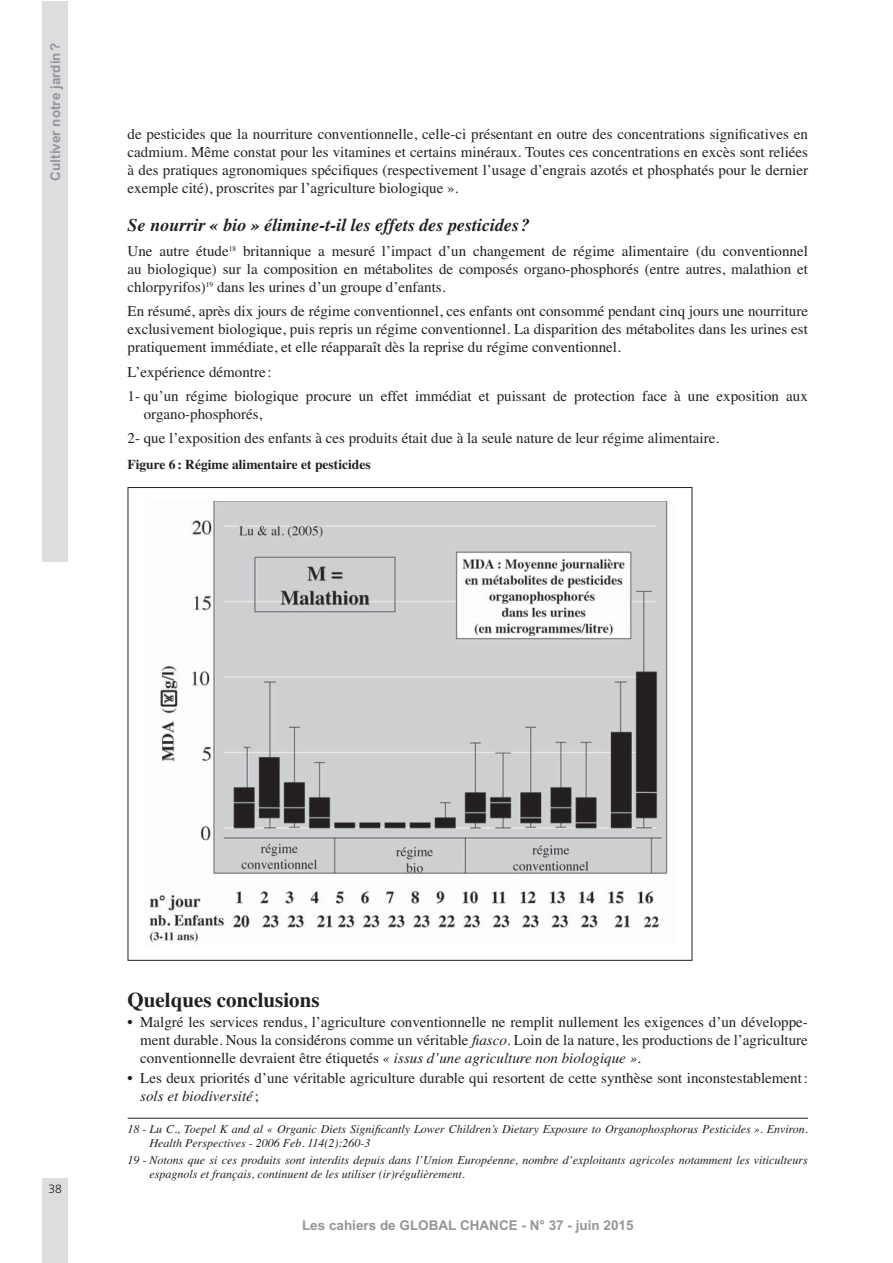
<style>
.page{position:relative;width:893px;height:1263px;background:#fff}
.page>*{position:absolute;margin:0;border:0;box-sizing:border-box;transform-origin:0 0}
.t1{font:700 21px "Times";color:#231f20}
.t2{font:italic 700 18px "Times";color:#231f20}
.t3{font:15px/18px "Times";color:#231f20;text-align:justify}
.t4{font:700 13.5px "Arial";color:#939598}
.t5{font:700 13.5px "Times";color:#231f20}
.t6{font:italic 12px/14.4px "Times";color:#231f20}
.t7{font:300 12px "Frutiger";color:#231f20}
.s1{font-style:italic}
</style>
<div class="page">
<div style="left:43px;top:1178px;width:25px;height:85px;background:#dcddde"></div>
<div style="left:43px;top:1px;width:25px;height:560px;background:#dcddde"></div>
<img style="left:149px;top:502px;width:519px;height:441px">
<hr style="left:128px;top:1118px;width:680px;height:1px;background:#231f20">
<p class="t4" style="left:47px;top:181px;width:140px;rotate:-90deg">Cultiver notre jardin ?</p>
<p class="t3" style="left:128px;top:123px;width:682px">de pesticides que la nourriture conventionnelle, celle-ci présentant en outre des concentrations significatives en cadmium. Même constat pour les vitamines et certains minéraux. Toutes ces concentrations en excès sont reliées à des pratiques agronomiques spécifiques (respectivement l’usage d’engrais azotés et phosphatés pour le dernier exemple cité), proscrites par l’agriculture biologique ».</p>
<p class="t2" style="left:128px;top:208px;width:404px">Se nourrir « bio » élimine-t-il les effets des pesticides ?</p>
<p class="t3" style="left:128px;top:240px;width:682px">Une autre étude<sup>18</sup> britannique a mesuré l’impact d’un changement de régime alimentaire (du conventionnel au biologique) sur la composition en métabolites de composés organo-phosphorés (entre autres, malathion et chlorpyrifos)<sup>19</sup> dans les urines d’un groupe d’enfants.</p>
<p class="t3" style="left:128px;top:301px;width:682px">En résumé, après dix jours de régime conventionnel, ces enfants ont consommé pendant cinq jours une nourriture exclusivement biologique, puis repris un régime conventionnel. La disparition des métabolites dans les urines est pratiquement immédiate, et elle réapparaît dès la reprise du régime conventionnel.</p>
<p class="t3" style="left:128px;top:358px;width:682px;line-height:24.5px">L’expérience démontre :<br>1- qu’un régime biologique procure un effet immédiat et puissant de protection face à une exposition aux</p>
<p class="t3" style="left:128px;top:400px;width:593px;line-height:24.5px;text-indent:16px">organo-phosphorés,<br>2- que l’exposition des enfants à ces produits était due à la seule nature de leur régime alimentaire.</p>
<p class="t5" style="left:128px;top:452px;width:245px">Figure 6 : Régime alimentaire et pesticides</p>
<p class="t7" style="left:49px;top:1182px;width:15px">38</p>
<h1 class="t1" style="left:128px;top:980px;width:193px">Quelques conclusions</h1>
<p class="t3" style="left:140px;top:1012px;width:669px;text-indent:-13px">• Malgré les services rendus, l’agriculture conventionnelle ne remplit nullement les exigences d’un développe&shy;ment durable. Nous la considérons comme un véritable <span class="s1">fiasco</span>. Loin de la nature, les productions de l’agriculture conventionnelle devraient être étiquetés <span class="s1">« issus d’une agriculture non biologique »</span>.</p>
<p class="t3" style="left:140px;top:1068px;width:669px;text-indent:-13px">• Les deux priorités d’une véritable agriculture durable qui resortent de cette synthèse sont inconstestablement : <span class="s1">sols et biodiversité</span> ;</p>
<p class="t6" style="left:150px;top:1121px;width:660px;text-indent:-22px">18 - Lu C., Toepel K and al « Organic Diets Significantly Lower Children’s Dietary Exposure to Organophosphorus Pesticides ». Environ.<br>Health Perspectives - 2006 Feb. 114(2):260-3</p>
<p class="t6" style="left:150px;top:1151px;width:660px;text-indent:-22px">19 - Notons que si ces produits sont interdits depuis dans l’Union Européenne, nombre d’exploitants agricoles notamment les viticulteurs espagnols et français, continuent de les utiliser (ir)régulièrement.</p>
<p class="t4" style="left:302px;top:1217px;width:333px">Les cahiers de GLOBAL CHANCE - N° 37 - juin 2015</p>
</div>
